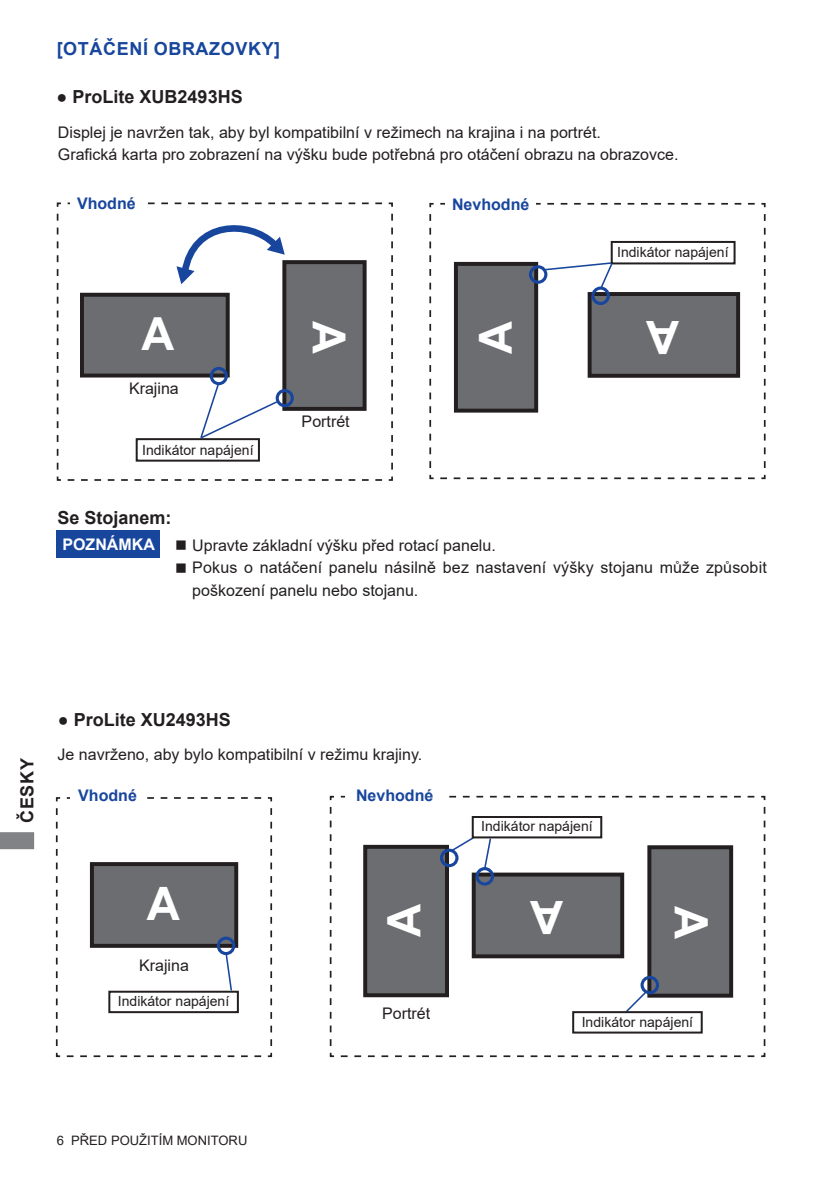
<style>
.page{position:relative;width:840px;height:1191px;background:#fff}
.page>*{position:absolute;margin:0;border:0;box-sizing:border-box;transform-origin:0 0}
.t1{font:700 46px "Arial";color:#fff}
.t2{font:700 45.6px "Arial";color:#fff}
.t3{font:700 18px "Arial";color:#231f20}
.t4{font:700 18px "Arial";letter-spacing:.035em;color:#18469d}
.t5{font:16px/22.6px "Arial";color:#231f20}
.t6{font:700 16px "Arial";color:#18469d}
.t7{font:700 16px "Arial";color:#fff}
.t8{font:14px "Arial";color:#231f20}
.t9{font:13px "Arial";color:#231f20}
.s1{font-weight:400}
</style>
<div class="page">
<svg style="left:0;top:832px;width:34px;height:17px"></svg>
<svg style="left:55px;top:797px;width:218px;height:261px"></svg>
<div style="left:92px;top:864px;width:144px;height:81px;background:#6c6d70"></div>
<div style="left:90px;top:862px;width:148px;height:85px;border:4px solid #231f20"></div>
<div style="left:217px;top:936px;width:18px;height:19px;border:3px solid #18469d;border-radius:50%"></div>
<svg style="left:329px;top:795px;width:436px;height:263px"></svg>
<div style="left:473px;top:874px;width:149px;height:82px;background:#6c6d70"></div>
<div style="left:471px;top:872px;width:152px;height:86px;border:4px solid #231f20"></div>
<div style="left:365px;top:847px;width:82px;height:148px;background:#6c6d70"></div>
<div style="left:363px;top:845px;width:85px;height:152px;border:4px solid #231f20"></div>
<div style="left:649px;top:847px;width:81px;height:148px;background:#6c6d70"></div>
<div style="left:647px;top:845px;width:85px;height:152px;border:4px solid #231f20"></div>
<div style="left:439px;top:848px;width:19px;height:19px;border:3px solid #18469d;border-radius:50%"></div>
<div style="left:475px;top:867px;width:18px;height:18px;border:3px solid #18469d;border-radius:50%"></div>
<div style="left:640px;top:975px;width:18px;height:19px;border:3px solid #18469d;border-radius:50%"></div>
<div style="left:70px;top:787px;width:75px;height:24px;background:#fff"></div>
<svg style="left:224px;top:952px;width:9px;height:38px"></svg>
<svg style="left:449px;top:836px;width:26px;height:17px"></svg>
<svg style="left:482px;top:838px;width:10px;height:32px"></svg>
<div style="left:471px;top:816px;width:131px;height:22px;border:2px solid #231f20"></div>
<svg style="left:624px;top:990px;width:23px;height:21px"></svg>
<div style="left:345px;top:787px;width:99px;height:24px;background:#fff"></div>
<div style="left:572px;top:1011px;width:130px;height:22px;border:2px solid #231f20"></div>
<div style="left:108px;top:990px;width:131px;height:23px;border:2px solid #231f20"></div>
<div style="left:57px;top:530px;width:103px;height:28px;background:#18469d"></div>
<svg style="left:56px;top:202px;width:337px;height:279px"></svg>
<div style="left:82px;top:295px;width:145px;height:80px;background:#6c6d70"></div>
<div style="left:80px;top:293px;width:149px;height:84px;border:4px solid #231f20"></div>
<div style="left:284px;top:262px;width:80px;height:147px;background:#6c6d70"></div>
<div style="left:282px;top:260px;width:84px;height:151px;border:4px solid #231f20"></div>
<div style="left:209px;top:367px;width:19px;height:18px;border:3px solid #18469d;border-radius:50%"></div>
<div style="left:275px;top:389px;width:19px;height:18px;border:3px solid #18469d;border-radius:50%"></div>
<svg style="left:199px;top:383px;width:80px;height:56px"></svg>
<svg style="left:429px;top:202px;width:337px;height:278px"></svg>
<div style="left:136px;top:438px;width:124px;height:23px;border:2px solid #231f20"></div>
<div style="left:71px;top:196px;width:71px;height:24px;background:#fff"></div>
<div style="left:445px;top:196px;width:90px;height:25px;background:#fff"></div>
<div style="left:610px;top:241px;width:125px;height:23px;border:2px solid #231f20"></div>
<div style="left:455px;top:264px;width:81px;height:146px;background:#6c6d70"></div>
<div style="left:453px;top:262px;width:85px;height:150px;border:4px solid #231f20"></div>
<div style="left:528px;top:265px;width:19px;height:19px;border:3px solid #18469d;border-radius:50%"></div>
<div style="left:589px;top:294px;width:148px;height:82px;background:#6c6d70"></div>
<div style="left:587px;top:292px;width:152px;height:86px;border:4px solid #231f20"></div>
<div style="left:591px;top:286px;width:18px;height:19px;border:3px solid #18469d;border-radius:50%"></div>
<svg style="left:543px;top:261px;width:70px;height:28px"></svg>
<svg style="left:176px;top:225px;width:108px;height:59px"></svg>
<p class="t4" style="left:57px;top:36px;width:225px">[OTÁČENÍ OBRAZOVKY]</p>
<p class="t3" style="left:57px;top:84px;width:187px"><span class="s1">●</span> ProLite XUB2493HS</p>
<p class="t5" style="left:58px;top:121px;width:621px">Displej je navržen tak, aby byl kompatibilní v režimech na krajina i na portrét.<br>Grafická karta pro zobrazení na výšku bude potřebná pro otáčení obrazu na obrazovce.</p>
<p class="t6" style="left:77px;top:192px;width:60px">Vhodné</p>
<p class="t6" style="left:452px;top:193px;width:79px">Nevhodné</p>
<p class="t8" style="left:616px;top:243px;width:113px">Indikátor napájení</p>
<h2 class="t2" style="left:141px;top:301px;width:34px">A</h2>
<h2 class="t2" style="left:361px;top:320px;width:34px;rotate:90deg">A</h2>
<p class="t5" style="left:129px;top:377px;width:51px">Krajina</p>
<p class="t8" style="left:142px;top:440px;width:113px">Indikátor napájení</p>
<p class="t5" style="left:301px;top:410px;width:50px">Portrét</p>
<h2 class="t2" style="left:463px;top:353px;width:34px;rotate:-90deg">A</h2>
<h1 class="t1" style="left:678px;top:369px;width:35px;rotate:-180deg">A</h1>
<p class="t3" style="left:57px;top:504px;width:116px">Se Stojanem:</p>
<p class="t7" style="left:62px;top:533px;width:94px">POZNÁMKA</p>
<p class="t5" style="left:175px;top:534px;width:322px">■ Upravte základní výšku před rotací panelu.</p>
<p class="t5" style="left:192px;top:556px;width:575px;text-indent:-17px">■ Pokus o natáčení panelu násilně bez nastavení výšky stojanu může způsobit poškození panelu nebo stojanu.</p>
<p class="t3" style="left:14px;top:822px;width:66px;rotate:-90deg">ČESKY</p>
<p class="t3" style="left:58px;top:706px;width:174px"><span class="s1">●</span> ProLite XU2493HS</p>
<p class="t5" style="left:58px;top:743px;width:366px">Je navrženo, aby bylo kompatibilní v režimu krajiny.</p>
<p class="t6" style="left:78px;top:784px;width:60px">Vhodné</p>
<p class="t6" style="left:356px;top:783px;width:79px">Nevhodné</p>
<p class="t8" style="left:481px;top:817px;width:113px">Indikátor napájení</p>
<p class="t5" style="left:139px;top:953px;width:51px">Krajina</p>
<p class="t8" style="left:118px;top:991px;width:113px">Indikátor napájení</p>
<h1 class="t1" style="left:563px;top:949px;width:35px;rotate:-180deg">A</h1>
<h1 class="t1" style="left:371px;top:936px;width:35px;rotate:-90deg">A</h1>
<h1 class="t1" style="left:723px;top:905px;width:35px;rotate:90deg">A</h1>
<p class="t5" style="left:382px;top:1002px;width:50px">Portrét</p>
<p class="t8" style="left:581px;top:1012px;width:113px">Indikátor napájení</p>
<p class="t9" style="left:57px;top:1131px;width:192px">6 PŘED POUŽITÍM MONITORU</p>
</div>
